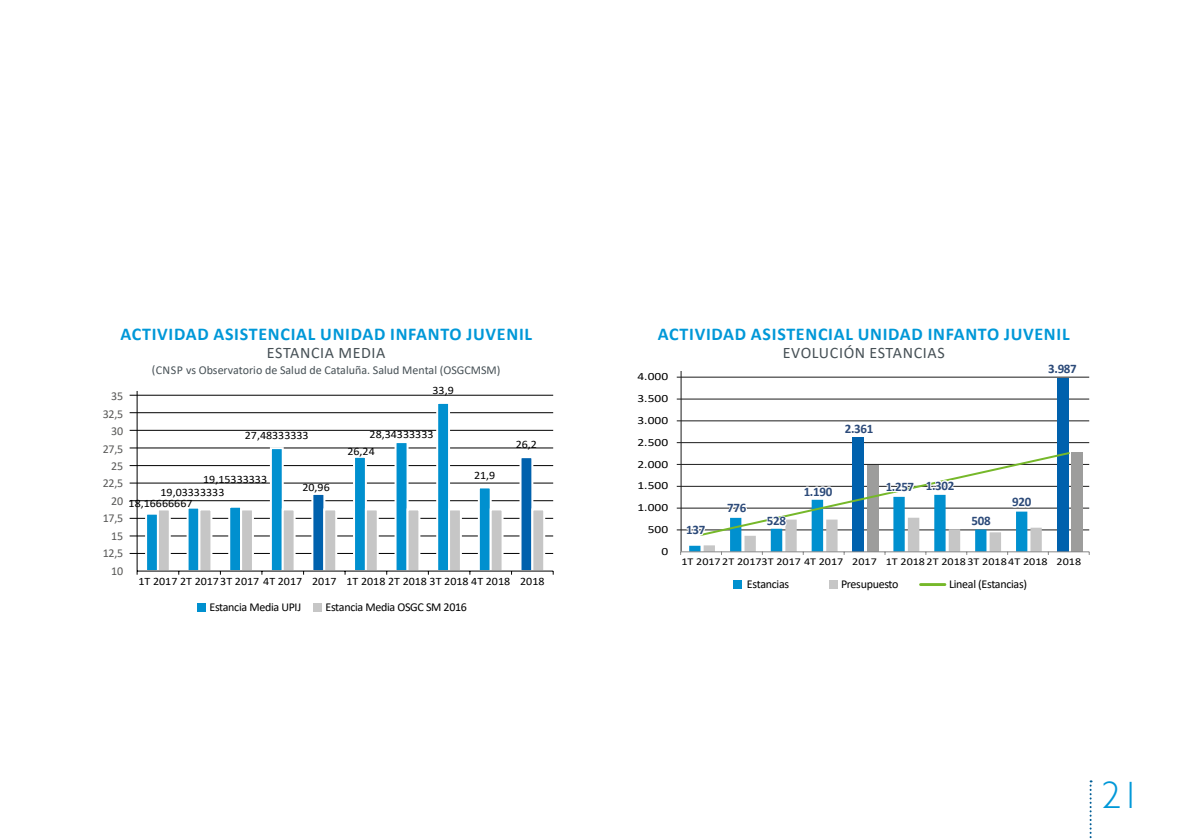
<style>
.page{position:relative;width:1191px;height:840px;background:#fff}
.page>*{position:absolute;margin:0;border:0;box-sizing:border-box;transform-origin:0 0}
.t1{font:300 38px "Humanist 521 BT";color:#0098d8}
.t2{font:700 18px "Calibri";letter-spacing:.04em;color:#0098d8}
.t3{font:16px "Calibri";letter-spacing:.04em;color:#465055}
.t4{font:700 13px "Calibri";letter-spacing:-.025em;color:#2c4a79}
.t5{font:12px "Calibri";letter-spacing:-.025em;color:#000}
.t6{font:12px "Calibri";color:#465055}
.t7{font:12px/17.4px "Calibri";letter-spacing:-.025em;color:#575756;text-align:right}
.t8{font:11.2px "Calibri";color:#000;scale:1.06 1}
.t9{font:11px "Calibri";letter-spacing:.005em;color:#000;scale:1.22 1}
.t10{font:10.4px "Calibri";color:#000;scale:1.16 1}
</style>
<div class="page">
<svg style="left:1089px;top:780px;width:2px;height:59px"></svg>
<hr style="left:130px;top:394px;width:423px;height:1px;background:#000">
<hr style="left:130px;top:412px;width:423px;height:1px;background:#000">
<hr style="left:130px;top:430px;width:423px;height:1px;background:#000">
<hr style="left:130px;top:447px;width:423px;height:1px;background:#000">
<hr style="left:130px;top:465px;width:423px;height:1px;background:#000">
<hr style="left:130px;top:482px;width:423px;height:1px;background:#000">
<hr style="left:130px;top:500px;width:423px;height:1px;background:#000">
<hr style="left:130px;top:517px;width:423px;height:1px;background:#000">
<hr style="left:130px;top:535px;width:423px;height:1px;background:#000">
<hr style="left:130px;top:552px;width:423px;height:1px;background:#000">
<div style="left:519px;top:456px;width:14px;height:115px;background:#0061ad;border:2px solid #fff"></div>
<svg style="left:144px;top:403px;width:349px;height:169px"></svg>
<hr style="left:137px;top:391px;width:1px;height:179px;background:#000">
<hr style="left:137px;top:570px;width:416px;height:1px;background:#000">
<svg style="left:156px;top:507px;width:390px;height:67px"></svg>
<div style="left:197px;top:603px;width:8px;height:8px;background:#0090cf"></div>
<div style="left:313px;top:603px;width:9px;height:8px;background:#c6c6c6"></div>
<hr style="left:677px;top:376px;width:412px;height:1px;background:#1c1c1c">
<hr style="left:677px;top:398px;width:412px;height:1px;background:#1c1c1c">
<hr style="left:677px;top:420px;width:412px;height:1px;background:#1c1c1c">
<hr style="left:677px;top:442px;width:412px;height:1px;background:#1c1c1c">
<hr style="left:677px;top:464px;width:412px;height:1px;background:#1c1c1c">
<hr style="left:677px;top:485px;width:412px;height:1px;background:#1c1c1c">
<hr style="left:677px;top:507px;width:412px;height:1px;background:#1c1c1c">
<hr style="left:677px;top:529px;width:412px;height:1px;background:#1c1c1c">
<div style="left:852px;top:436px;width:12px;height:115px;background:#0061ad"></div>
<div style="left:1057px;top:377px;width:11px;height:174px;background:#0061ad"></div>
<div style="left:1071px;top:451px;width:11px;height:100px;background:#9d9d9c"></div>
<hr style="left:680px;top:371px;width:1px;height:180px;background:#1c1c1c">
<hr style="left:680px;top:551px;width:409px;height:1px;background:#888">
<div style="left:733px;top:579px;width:8px;height:9px;background:#0090cf"></div>
<div style="left:829px;top:579px;width:9px;height:9px;background:#c6c6c6"></div>
<hr style="left:920px;top:582px;width:25px;height:3px;background:#76b82a">
<svg style="left:680px;top:450px;width:391px;height:104px"></svg>
<svg style="left:1045px;top:376px;width:34px;height:11px"></svg>
<h2 class="t2" style="left:120px;top:320px;width:413px">ACTIVIDAD ASISTENCIAL UNIDAD INFANTO JUVENIL</h2>
<h3 class="t3" style="left:267px;top:341px;width:120px">ESTANCIA MEDIA</h3>
<p class="t6" style="left:152px;top:361px;width:350px">(CNSP vs Observatorio de Salud de Cataluña. Salud Mental (OSGCMSM)</p>
<p class="t7" style="left:103px;top:387px;width:22px">35<br>32,5<br>30<br>27,5<br>25<br>22,5<br>20<br>17,5<br>15<br>12,5<br>10</p>
<p class="t5" style="left:209px;top:598px;width:93px">Estancia Media UPIJ</p>
<p class="t5" style="left:325px;top:598px;width:143px">Estancia Media OSGC SM 2016</p>
<p class="t8" style="left:432px;top:382px;width:22px">33,9</p>
<p class="t8" style="left:369px;top:426px;width:62px">28,34333333</p>
<p class="t8" style="left:245px;top:427px;width:62px">27,48333333</p>
<p class="t8" style="left:516px;top:436px;width:22px">26,2</p>
<p class="t8" style="left:347px;top:443px;width:27px">26,24</p>
<p class="t8" style="left:474px;top:467px;width:22px">21,9</p>
<p class="t8" style="left:203px;top:471px;width:62px">19,15333333</p>
<p class="t8" style="left:302px;top:479px;width:27px">20,96</p>
<p class="t8" style="left:160px;top:484px;width:62px">19,03333333</p>
<p class="t8" style="left:129px;top:495px;width:62px">18,16666667</p>
<p class="t8" style="left:138px;top:573px;width:384px">1T 2017 2T 20173T 2017 4T 2017 2017 1T 2018 2T 2018 3T 2018 4T 2018 2018</p>
<h2 class="t2" style="left:658px;top:320px;width:413px">ACTIVIDAD ASISTENCIAL UNIDAD INFANTO JUVENIL</h2>
<h3 class="t3" style="left:783px;top:341px;width:163px">EVOLUCIÓN ESTANCIAS</h3>
<p class="t9" style="left:637px;top:369px;width:27px">4.000</p>
<p class="t9" style="left:637px;top:390px;width:27px">3.500</p>
<p class="t9" style="left:637px;top:412px;width:27px">3.000</p>
<p class="t9" style="left:637px;top:434px;width:27px">2.500</p>
<p class="t9" style="left:637px;top:456px;width:27px">2.000</p>
<p class="t9" style="left:637px;top:478px;width:27px">1.500</p>
<p class="t9" style="left:637px;top:499px;width:27px">1.000</p>
<p class="t9" style="left:647px;top:521px;width:18px">500</p>
<p class="t9" style="left:661px;top:543px;width:7px">0</p>
<p class="t4" style="left:686px;top:520px;width:21px">137</p>
<p class="t4" style="left:727px;top:498px;width:21px">776</p>
<p class="t4" style="left:767px;top:511px;width:21px">528</p>
<p class="t4" style="left:845px;top:419px;width:30px">2.361</p>
<p class="t4" style="left:803px;top:482px;width:30px">1.190</p>
<p class="t4" style="left:885px;top:476px;width:70px">1.257 1.302</p>
<p class="t4" style="left:971px;top:511px;width:21px">508</p>
<p class="t4" style="left:1048px;top:359px;width:30px">3.987</p>
<p class="t4" style="left:1012px;top:492px;width:21px">920</p>
<p class="t10" style="left:681px;top:553px;width:346px">1T 2017 2T 20173T 2017 4T 2017 2017 1T 2018 2T 2018 3T 2018 4T 2018 2018</p>
<p class="t5" style="left:747px;top:575px;width:44px">Estancias</p>
<p class="t5" style="left:841px;top:575px;width:59px">Presupuesto</p>
<p class="t5" style="left:949px;top:575px;width:80px">Lineal (Estancias)</p>
<h1 class="t1" style="left:1102px;top:771px;width:40px">21</h1>
</div>
